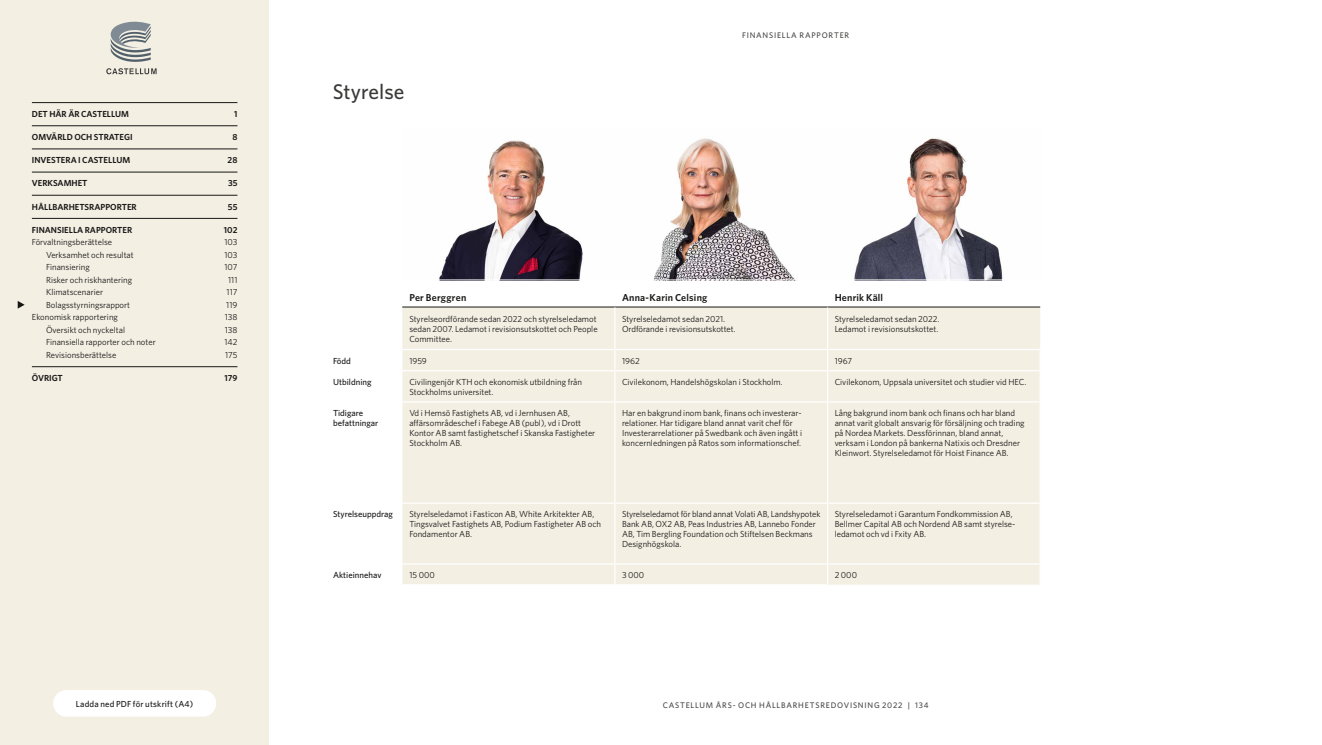
<style>
.page{position:relative;width:1322px;height:745px;background:#fff}
.page>*{position:absolute;margin:0;border:0;box-sizing:border-box;transform-origin:0 0}
.t1{font:500 21.25px "Whitney";color:#3a3a39}
.t2{font:600 10px "Whitney";letter-spacing:.02em;color:#181716}
.t3{font:8.75px/10px "Whitney";color:#181716}
.t4{font:600 8.75px "Whitney";color:#181716}
.t5{font:500 8.75px/10px "Whitney";color:#181716}
.t6{font:500 8.75px "Whitney";letter-spacing:.02em;color:#181716}
.t7{font:500 8.12px "Whitney";letter-spacing:.095em;color:#484847}
</style>
<div class="page">
<div style="left:0;top:0;width:269px;height:744px;background:#f3efe3"></div>
<svg style="left:106px;top:68px;width:51px;height:6px"></svg>
<svg style="left:111px;top:21px;width:40px;height:41px"></svg>
<div style="left:53px;top:689px;width:163px;height:27px;background:#fff;border-radius:13px"></div>
<hr style="left:32px;top:102px;width:205px;height:1px;background:#181716">
<hr style="left:32px;top:125px;width:205px;height:1px;background:#181716">
<hr style="left:32px;top:149px;width:205px;height:1px;background:#181716">
<hr style="left:32px;top:172px;width:205px;height:1px;background:#181716">
<hr style="left:32px;top:195px;width:205px;height:1px;background:#181716">
<hr style="left:32px;top:218px;width:205px;height:1px;background:#181716">
<hr style="left:32px;top:366px;width:205px;height:1px;background:#181716">
<svg style="left:18px;top:301px;width:7px;height:7px"></svg>
<img style="left:439px;top:138px;width:355px;height:140px">
<div style="left:615px;top:128px;width:212px;height:152px;border:1px solid #fff"></div>
<div style="left:402px;top:128px;width:213px;height:152px;border:1px solid #fff"></div>
<div style="left:402px;top:307px;width:638px;height:277px;background:#f3efe3"></div>
<hr style="left:402px;top:306px;width:213px;height:1px;background:#181716">
<hr style="left:615px;top:306px;width:212px;height:1px;background:#181716">
<hr style="left:827px;top:306px;width:213px;height:1px;background:#181716">
<hr style="left:402px;top:348px;width:212px;height:2px;background:#fff">
<hr style="left:615px;top:348px;width:212px;height:2px;background:#fff">
<hr style="left:402px;top:370px;width:212px;height:1px;background:#fff">
<hr style="left:615px;top:370px;width:212px;height:1px;background:#fff">
<hr style="left:402px;top:401px;width:212px;height:1px;background:#fff">
<hr style="left:615px;top:401px;width:212px;height:1px;background:#fff">
<hr style="left:402px;top:502px;width:212px;height:1px;background:#fff">
<hr style="left:615px;top:502px;width:212px;height:1px;background:#fff">
<hr style="left:402px;top:563px;width:212px;height:1px;background:#fff">
<hr style="left:615px;top:563px;width:212px;height:1px;background:#fff">
<hr style="left:614px;top:307px;width:1px;height:42px;background:#fff">
<svg style="left:614px;top:349px;width:1px;height:21px"></svg>
<hr style="left:1039px;top:350px;width:2px;height:20px;background:#fff">
<hr style="left:614px;top:370px;width:1px;height:31px;background:#fff">
<hr style="left:1039px;top:370px;width:2px;height:31px;background:#fff">
<hr style="left:614px;top:401px;width:1px;height:102px;background:#fff">
<hr style="left:1039px;top:401px;width:2px;height:102px;background:#fff">
<hr style="left:614px;top:503px;width:1px;height:60px;background:#fff">
<hr style="left:1039px;top:503px;width:2px;height:60px;background:#fff">
<svg style="left:614px;top:563px;width:1px;height:21px"></svg>
<hr style="left:1039px;top:563px;width:2px;height:21px;background:#fff">
<hr style="left:828px;top:348px;width:213px;height:2px;background:#fff">
<hr style="left:828px;top:370px;width:211px;height:1px;background:#fff">
<hr style="left:828px;top:401px;width:211px;height:1px;background:#fff">
<hr style="left:828px;top:502px;width:211px;height:1px;background:#fff">
<hr style="left:828px;top:563px;width:211px;height:1px;background:#fff">
<hr style="left:827px;top:307px;width:1px;height:42px;background:#fff">
<svg style="left:827px;top:349px;width:1px;height:21px"></svg>
<hr style="left:827px;top:370px;width:1px;height:31px;background:#fff">
<hr style="left:827px;top:401px;width:1px;height:102px;background:#fff">
<hr style="left:827px;top:503px;width:1px;height:60px;background:#fff">
<svg style="left:827px;top:563px;width:1px;height:21px"></svg>
<img style="left:854px;top:138px;width:149px;height:140px">
<div style="left:827px;top:128px;width:213px;height:152px;border:1px solid #fff"></div>
<p class="t4" style="left:32px;top:108px;width:99px">DET HÄR ÄR CASTELLUM</p>
<p class="t4" style="left:234px;top:108px;width:5px">1</p>
<p class="t4" style="left:32px;top:131px;width:102px">OMVÄRLD OCH STRATEGI</p>
<p class="t4" style="left:232px;top:131px;width:7px">8</p>
<p class="t4" style="left:32px;top:154px;width:100px">INVESTERA I CASTELLUM</p>
<p class="t4" style="left:228px;top:154px;width:11px">28</p>
<p class="t4" style="left:32px;top:177px;width:57px">VERKSAMHET</p>
<p class="t4" style="left:228px;top:177px;width:11px">35</p>
<p class="t4" style="left:32px;top:200px;width:106px">HÅLLBARHETSRAPPORTER</p>
<p class="t4" style="left:228px;top:200px;width:11px">55</p>
<p class="t4" style="left:32px;top:224px;width:102px">FINANSIELLA RAPPORTER</p>
<p class="t4" style="left:224px;top:224px;width:15px">102</p>
<p class="t3" style="left:32px;top:237px;width:82px">Förvaltningsberättelse</p>
<p class="t3" style="left:224px;top:237px;width:15px">103</p>
<p class="t3" style="left:46px;top:249px;width:89px">Verksamhet och resultat</p>
<p class="t3" style="left:224px;top:249px;width:15px">103</p>
<p class="t3" style="left:46px;top:262px;width:45px">Finansiering</p>
<p class="t3" style="left:224px;top:262px;width:14px">107</p>
<p class="t3" style="left:46px;top:274px;width:88px">Risker och riskhantering</p>
<p class="t3" style="left:228px;top:274px;width:11px">111</p>
<p class="t3" style="left:46px;top:287px;width:59px">Klimatscenarier</p>
<p class="t3" style="left:227px;top:287px;width:12px">117</p>
<p class="t3" style="left:46px;top:299px;width:86px">Bolagsstyrningsrapport</p>
<p class="t3" style="left:226px;top:299px;width:13px">119</p>
<p class="t3" style="left:32px;top:312px;width:88px">Ekonomisk rapportering</p>
<p class="t3" style="left:225px;top:312px;width:14px">138</p>
<p class="t3" style="left:46px;top:324px;width:81px">Översikt och nyckeltal</p>
<p class="t3" style="left:225px;top:324px;width:14px">138</p>
<p class="t3" style="left:46px;top:337px;width:111px">Finansiella rapporter och noter</p>
<p class="t3" style="left:224px;top:337px;width:14px">142</p>
<p class="t3" style="left:46px;top:349px;width:72px">Revisionsberättelse</p>
<p class="t3" style="left:225px;top:349px;width:14px">175</p>
<p class="t4" style="left:32px;top:372px;width:33px">ÖVRIGT</p>
<p class="t4" style="left:224px;top:372px;width:15px">179</p>
<p class="t6" style="left:76px;top:697px;width:119px">Ladda ned PDF för utskrift (A4)</p>
<h1 class="t1" style="left:333px;top:77px;width:73px">Styrelse</h1>
<p class="t7" style="left:742px;top:30px;width:64px">fi nansi ella rapport</p>
<p class="t7" style="left:839px;top:30px;width:9px">er</p>
<p class="t2" style="left:409px;top:291px;width:59px">Per Berggren</p>
<p class="t2" style="left:622px;top:291px;width:87px">Anna-Karin Celsing</p>
<p class="t2" style="left:834px;top:291px;width:50px">Henrik Käll</p>
<p class="t3" style="left:409px;top:314px;width:190px">Styrelseordförande sedan 2022 och styrelseledamot sedan 2007. Ledamot i revisionsutskottet och People<br>Committee.</p>
<p class="t3" style="left:622px;top:314px;width:115px">Styrelseledamot sedan 2021.<br>Ordförande i revisionsutskottet.</p>
<p class="t3" style="left:834px;top:314px;width:106px">Styrelseledamot sedan 2022.<br>Ledamot i revisionsutskottet.</p>
<p class="t5" style="left:333px;top:355px;width:19px">Född</p>
<p class="t3" style="left:409px;top:355px;width:19px">1959</p>
<p class="t3" style="left:622px;top:355px;width:19px">1962</p>
<p class="t3" style="left:834px;top:355px;width:19px">1967</p>
<p class="t5" style="left:333px;top:376px;width:40px">Utbildning</p>
<p class="t3" style="left:409px;top:376px;width:174px">Civilingenjör KTH och ekonomisk utbildning från<br>Stockholms universitet.</p>
<p class="t3" style="left:622px;top:376px;width:162px">Civilekonom, Handelshögskolan i Stockholm.</p>
<p class="t3" style="left:834px;top:376px;width:193px">Civilekonom, Uppsala universitet och studier vid HEC.</p>
<p class="t5" style="left:333px;top:407px;width:47px">Tidigare befattningar</p>
<p class="t3" style="left:409px;top:407px;width:187px">Vd i Hemsö Fastighets AB, vd i Jernhusen AB, affärsområdeschef i Fabege AB (publ), vd i Drott Kontor AB samt fastighetschef i Skanska Fastigheter Stockholm AB.</p>
<p class="t3" style="left:622px;top:407px;width:182px">Har en bakgrund inom bank, finans och investerar&shy;relationer. Har tidigare bland annat varit chef för Investerarrelationer på Swedbank och även ingått i koncernledningen på Ratos som informationschef.</p>
<p class="t3" style="left:834px;top:407px;width:191px">Lång bakgrund inom bank och finans och har bland annat varit globalt ansvarig för försäljning och trading på Nordea Markets. Dessförinnan, bland annat, verksam i London på bankerna Natixis och Dresdner Kleinwort. Styrelseledamot för Hoist Finance AB.</p>
<p class="t5" style="left:333px;top:509px;width:61px">Styrelseuppdrag</p>
<p class="t3" style="left:409px;top:508px;width:193px">Styrelseledamot i Fasticon AB, White Arkitekter AB,<br>Tingsvalvet Fastighets AB, Podium Fastigheter AB och<br>Fondamentor AB.</p>
<p class="t3" style="left:622px;top:508px;width:200px">Styrelseledamot för bland annat Volati AB, Landshypotek Bank AB, OX2 AB, Peas Industries AB, Lannebo Fonder AB, Tim Bergling Foundation och Stiftelsen Beckmans Designhögskola.</p>
<p class="t3" style="left:834px;top:508px;width:181px">Styrelseledamot i Garantum Fondkommission AB,<br>Bellmer Capital AB och Nordend AB samt styrelse&shy;ledamot och vd i Fxity AB.</p>
<p class="t5" style="left:333px;top:569px;width:50px">Aktieinnehav</p>
<p class="t3" style="left:409px;top:569px;width:27px">15 000</p>
<p class="t3" style="left:622px;top:569px;width:24px">3 000</p>
<p class="t3" style="left:834px;top:569px;width:24px">2 000</p>
<p class="t7" style="left:663px;top:699px;width:103px">CASTELLUM ÅRS- OCH HÅLL</p>
<p class="t7" style="left:781px;top:699px;width:149px">BARHETSREDOVISN ING 2022 | 134</p>
</div>
